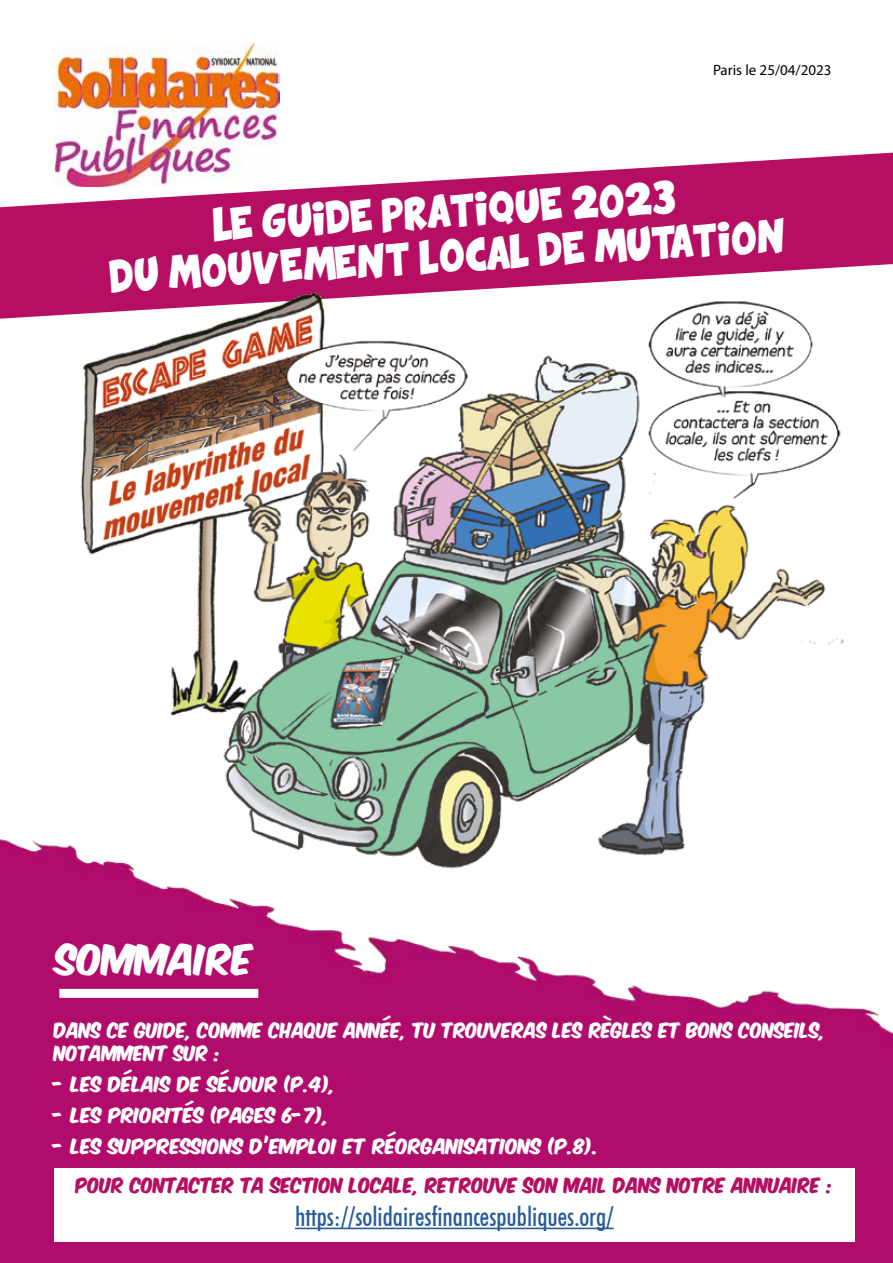
<style>
.page{position:relative;width:893px;height:1263px;background:#fff}
.page>*{position:absolute;margin:0;border:0;box-sizing:border-box;transform-origin:0 0}
.t1{font:36px "Komika Axis";color:#fff}
.t2{font:500 condensed 27px "Futura BT";color:#275b9b;scale:.96 1}
.t3{font:22.5px/45.2px "Comix Loud";color:#fff;text-align:center}
.t4{font:18px "Komika Axis";color:#fff}
.t5{font:18px/22.5px "Komika Axis";color:#fff;scale:.96 1}
.t6{font:18px "Komika Axis";color:#b50e62;scale:.96 1}
.t7{font:15px "Myriad Pro";color:#000}
</style>
<div class="page">
<img style="left:0;top:839px;width:893px;height:424px">
<img style="left:54px;top:43px;width:225px;height:110px">
<div style="left:59px;top:989px;width:199px;height:9px;background:#fff"></div>
<svg style="left:0;top:153px;width:893px;height:166px;fill:#b50e62"></svg>
<img style="left:31px;top:255px;width:831px;height:631px">
<div style="left:54px;top:1168px;width:801px;height:74px;background:#fff"></div>
<hr style="left:295px;top:1227px;width:319px;height:2px;background:#275b9b">
<p class="t7" style="left:713px;top:61px;width:120px">Paris le 25/04/2023</p>
<p class="t3" style="left:105px;top:214px;width:679px;rotate:-4deg">LE GUIDE PRATIQUE 2023<br>DU MOUVEMENT LOCAL DE MUTATION</p>
<h1 class="t1" style="left:56px;top:941px;width:199px">SOMMAIRE</h1>
<p class="t5" style="left:54px;top:1020px;width:805px">DANS CE GUIDE, COMME CHAQUE ANNÉE, TU TROUVERAS LES RÈGLES ET BONS CONSEILS,<br>NOTAMMENT SUR :</p>
<p class="t4" style="left:54px;top:1075px;width:283px">- LES DÉLAIS DE SÉJOUR (P.4),</p>
<p class="t4" style="left:54px;top:1106px;width:276px">- LES PRIORITÉS (PAGES 6-7),</p>
<p class="t4" style="left:54px;top:1137px;width:546px">- LES SUPPRESSIONS D’EMPLOI ET RÉORGANISATIONS (P.8).</p>
<p class="t6" style="left:76px;top:1176px;width:790px">POUR CONTACTER TA SECTION LOCALE, RETROUVE SON MAIL DANS NOTRE ANNUAIRE :</p>
<h2 class="t2" style="left:295px;top:1200px;width:333px">https://solidairesfinancespubliques.org/</h2>
</div>
